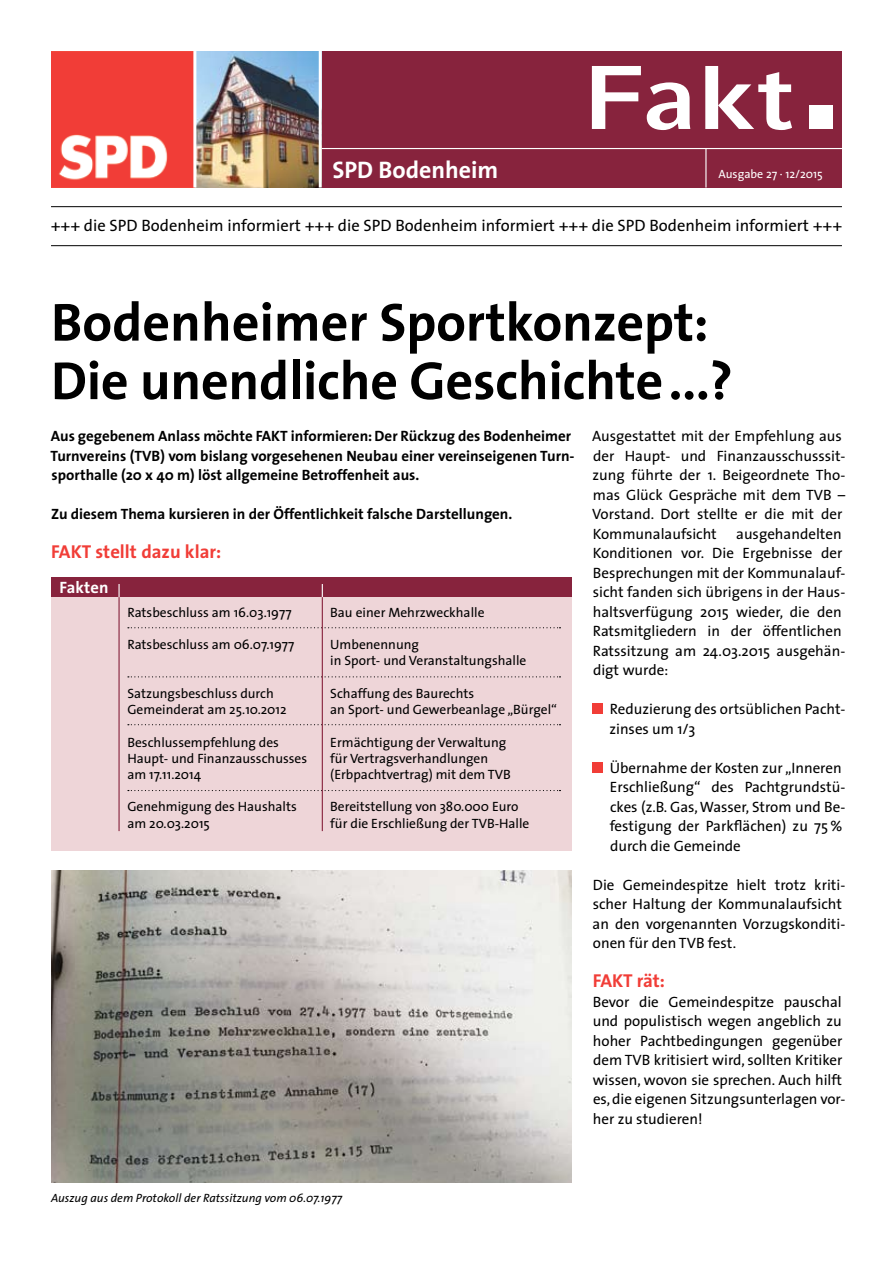
<style>
.page{position:relative;width:893px;height:1263px;background:#fff}
.page>*{position:absolute;margin:0;border:0;box-sizing:border-box;transform-origin:0 0}
.t1{font:700 90px "Compatil Fact LT";color:#fff;scale:1.15 1}
.t2{font:700 54px/58.5px "The Sans";letter-spacing:-.005em;color:#000}
.t3{font:700 24px "The Sans";color:#fff}
.t4{font:700 18.75px "The Sans";color:#f13d37}
.t5{font:16.5px "The Sans";color:#000}
.t6{font:700 16.5px "The Sans";letter-spacing:.005em;color:#fff}
.t7{font:15px/19.5px "The Sans";color:#000}
.t8{font:700 15px/19.5px "The Sans";color:#000}
.t9{font:13.5px/16.2px "The Sans";color:#000}
.t10{font:italic 12px "The Sans";color:#000}
.t11{font:12px "The Sans";color:#fff}
</style>
<div class="page">
<div style="left:322px;top:51px;width:520px;height:137px;background:#87233d"></div>
<img style="left:51px;top:51px;width:268px;height:137px">
<hr style="left:193px;top:51px;width:3px;height:137px;background:#fff">
<hr style="left:322px;top:148px;width:520px;height:1px;background:#fff">
<div style="left:809px;top:106px;width:23px;height:23px;background:#fff"></div>
<hr style="left:705px;top:149px;width:1px;height:39px;background:#fff">
<hr style="left:51px;top:245px;width:791px;height:1px;background:#000">
<hr style="left:51px;top:206px;width:791px;height:1px;background:#000">
<div style="left:51px;top:578px;width:520px;height:273px;background:#eed5d8"></div>
<div style="left:51px;top:578px;width:520px;height:19px;background:#87233d"></div>
<hr style="left:118px;top:597px;width:2px;height:234px;background:#87233d">
<svg style="left:118px;top:584px;width:2px;height:13px"></svg>
<svg style="left:128px;top:627px;width:432px;height:1px"></svg>
<svg style="left:128px;top:790px;width:432px;height:1px"></svg>
<svg style="left:128px;top:676px;width:432px;height:1px"></svg>
<svg style="left:128px;top:724px;width:432px;height:1px"></svg>
<hr style="left:322px;top:597px;width:1px;height:234px;background:#87233d">
<svg style="left:322px;top:584px;width:1px;height:13px"></svg>
<img style="left:51px;top:870px;width:520px;height:312px">
<div style="left:592px;top:703px;width:11px;height:11px;background:#f13d37"></div>
<div style="left:592px;top:762px;width:11px;height:11px;background:#f13d37"></div>
<h1 class="t1" style="left:581px;top:45px;width:186px">Fakt</h1>
<h3 class="t3" style="left:332px;top:149px;width:167px">SPD Bodenheim</h3>
<p class="t11" style="left:718px;top:164px;width:106px">Ausgabe 27 · 12/2015</p>
<p class="t5" style="left:51px;top:212px;width:792px">+++ die SPD Bodenheim informiert +++ die SPD Bodenheim informiert +++ die SPD Bodenheim informiert +++</p>
<h2 class="t2" style="left:51px;top:292px;width:683px">Bodenheimer Sportkonzept:<br>Die unendliche Geschichte...?</h2>
<p class="t8" style="left:50px;top:426px;width:526px">Aus gegebenem Anlass möchte FAKT informieren: Der Rückzug des Bodenheimer<br>Turnvereins (TVB) vom bislang vorgesehenen Neubau einer vereinseigenen Turn&shy;sporthalle (20 x 40 m) löst allgemeine Betroffenheit aus.</p>
<p class="t8" style="left:51px;top:504px;width:463px">Zu diesem Thema kursieren in der Öffentlichkeit falsche Darstellungen.</p>
<p class="t4" style="left:51px;top:536px;width:171px">FAKT stellt dazu klar:</p>
<p class="t6" style="left:60px;top:573px;width:50px">Fakten</p>
<p class="t9" style="left:127px;top:603px;width:166px">Ratsbeschluss am 16.03.1977</p>
<p class="t9" style="left:127px;top:636px;width:168px">Ratsbeschluss am 06.07.1977</p>
<p class="t9" style="left:127px;top:685px;width:161px">Satzungsbeschluss durch<br>Gemeinderat am 25.10.2012</p>
<p class="t9" style="left:127px;top:733px;width:181px">Beschlussempfehlung des<br>Haupt- und Finanzausschusses am 17.11.2014</p>
<p class="t9" style="left:127px;top:798px;width:171px">Genehmigung des Haushalts am 20.03.2015</p>
<p class="t9" style="left:330px;top:603px;width:156px">Bau einer Mehrzweckhalle</p>
<p class="t9" style="left:330px;top:636px;width:198px">Umbenennung<br>in Sport- und Veranstaltungshalle</p>
<p class="t9" style="left:330px;top:685px;width:228px">Schaffung des Baurechts<br>an Sport- und Gewerbeanlage „Bürgel“</p>
<p class="t9" style="left:330px;top:733px;width:182px">Ermächtigung der Verwaltung für Vertragsverhandlungen (Erbpachtvertrag) mit dem TVB</p>
<p class="t9" style="left:330px;top:798px;width:201px">Bereitstellung von 380.000 Euro für die Erschließung der TVB-Halle</p>
<p class="t7" style="left:592px;top:426px;width:255px">Ausgestattet mit der Empfehlung aus der Haupt- und Finanzausschusssit&shy;zung führte der 1. Beigeordnete Tho&shy;mas Glück Gespräche mit dem TVB –<br>Vorstand. Dort stellte er die mit der<br>Kommunalaufsicht</p>
<p class="t7" style="left:593px;top:523px;width:254px;text-indent:143px">ausgehandelten<br>Konditionen vor. Die Ergebnisse der<br>Besprechungen mit der Kommunalauf&shy;sicht fanden sich übrigens in der Haus&shy;haltsverfügung 2015 wieder, die den<br>Ratsmitgliedern in der öffentlichen<br>Ratssitzung am 24.03.2015 ausgehän&shy;digt wurde:</p>
<p class="t7" style="left:609px;top:699px;width:237px">Reduzierung des ortsüblichen Pacht&shy;zinses um 1/3</p>
<p class="t7" style="left:610px;top:757px;width:237px">Übernahme der Kosten zur „Inneren<br>Erschließung“ des Pachtgrundstü&shy;ckes (z.B. Gas, Wasser, Strom und Be&shy;festigung der Parkflächen) zu 75 % durch die Gemeinde</p>
<p class="t7" style="left:593px;top:874px;width:254px">Die Gemeindespitze hielt trotz kriti&shy;scher Haltung der Kommunalaufsicht an den vorgenannten Vorzugskonditi&shy;onen für den TVB fest.</p>
<p class="t4" style="left:593px;top:965px;width:74px">FAKT rät:</p>
<p class="t7" style="left:593px;top:991px;width:254px">Bevor die Gemeindespitze pauschal und populistisch wegen angeblich zu hoher Pachtbedingungen gegenüber dem TVB kritisiert wird, sollten Kritiker wissen, wovon sie sprechen. Auch hilft es, die eigenen Sitzungsunterlagen vor&shy;her zu studieren!</p>
<p class="t10" style="left:51px;top:1187px;width:293px">Auszug aus dem Protokoll der Ratssitzung vom 06.07.1977</p>
</div>
